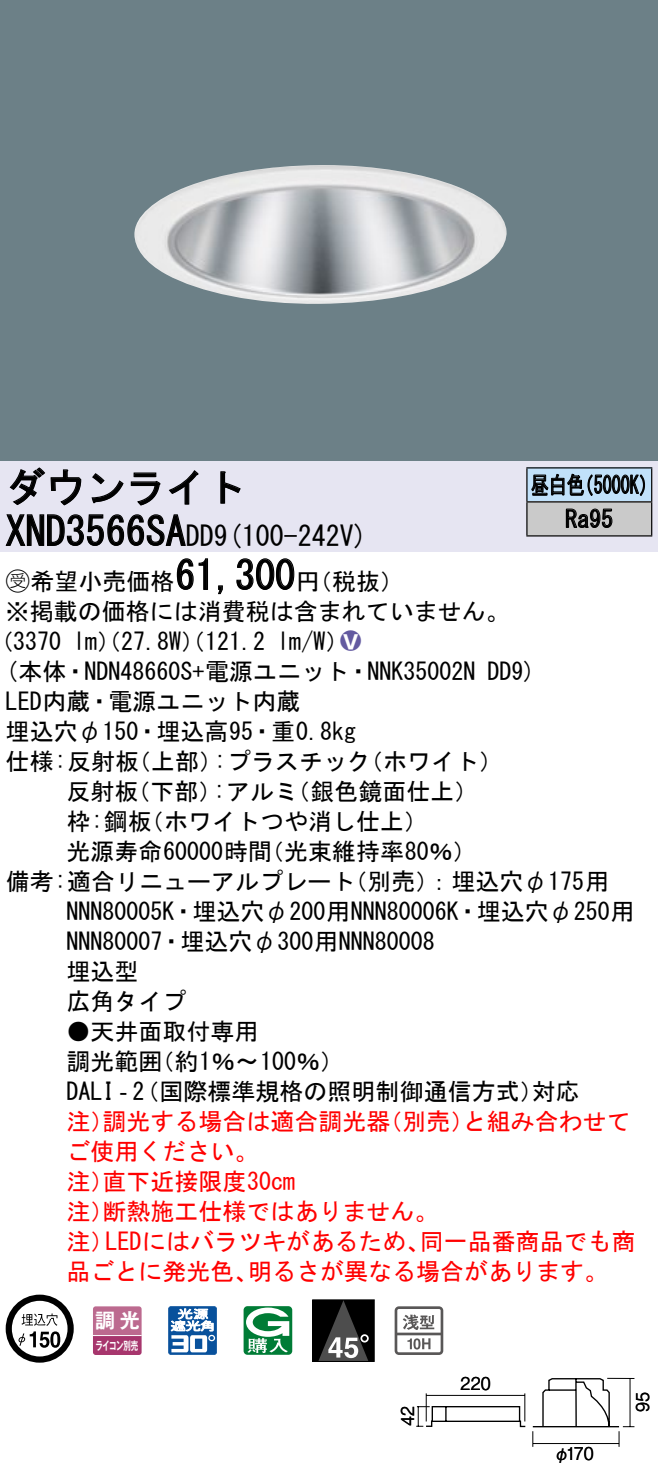
<style>
.page{position:relative;width:658px;height:1484px;background:#fff}
.page>*{position:absolute;margin:0;border:0;box-sizing:border-box;transform-origin:0 0}
.t1{font:40px "MS Gothic";color:#000}
.t2{font:28px "MS Gothic";color:#000}
.t3{font:24px/30px "MS Gothic";color:#000}
.t4{font:24px/30px "MS Gothic";color:#f00}
.t5{font:24px/34px "MS Gothic";color:#000;scale:.75 1}
.t6{font:24px "Ford Classification 1";color:#635aa0}
.t7{font:20px "Gothic MB101 Pro De Bold 90 pv RKSJ H";color:#fff}
.t8{font:17.6px "Gothic BBB Pro Medium 90 pv RKSJ H";letter-spacing:-.005em;color:#000;scale:.9 1}
.t9{font:11.6px "Gothic MB101 Pro De Bold 90 pv RKSJ H";letter-spacing:-.05em;color:#fff;scale:.65 1}
.s1{font-size:28px}
.s2{font-family:"Ford Classification 1"}
.s3{color:#fff}
</style>
<div class="page">
<div style="left:0;top:0;width:658px;height:462px;background:#6c8087"></div>
<img style="left:134px;top:165px;width:373px;height:139px">
<div style="left:0;top:462px;width:658px;height:90px;background:#e6e5f2"></div>
<svg style="left:9px;top:467px;width:73px;height:39px"></svg>
<svg style="left:91px;top:473px;width:33px;height:30px"></svg>
<svg style="left:130px;top:472px;width:30px;height:34px"></svg>
<svg style="left:168px;top:470px;width:30px;height:35px"></svg>
<svg style="left:220px;top:471px;width:21px;height:33px"></svg>
<svg style="left:5px;top:514px;width:181px;height:32px"></svg>
<svg style="left:176px;top:558px;width:32px;height:32px"></svg>
<svg style="left:218px;top:585px;width:5px;height:10px"></svg>
<svg style="left:236px;top:558px;width:59px;height:32px"></svg>
<svg style="left:6px;top:1295px;width:68px;height:68px"></svg>
<svg style="left:50px;top:1331px;width:10px;height:17px"></svg>
<svg style="left:93px;top:1306px;width:49px;height:49px;background:#b55883"></svg>
<hr style="left:93px;top:1335px;width:49px;height:1px;background:#fff">
<svg style="left:168px;top:1306px;width:49px;height:49px"></svg>
<svg style="left:243px;top:1306px;width:49px;height:49px"></svg>
<div style="left:312px;top:1299px;width:62px;height:63px;border:1px solid #000"></div>
<div style="left:312px;top:1300px;width:62px;height:61px;background:#000"></div>
<svg style="left:318px;top:1300px;width:50px;height:61px"></svg>
<svg style="left:394px;top:1306px;width:49px;height:49px"></svg>
<div style="left:527px;top:468px;width:124px;height:34px;background:#c1e1fa"></div>
<div style="left:527px;top:502px;width:124px;height:34px;background:#cacaca"></div>
<hr style="left:526px;top:467px;width:126px;height:2px;background:#000">
<hr style="left:526px;top:468px;width:1px;height:33px;background:#000">
<hr style="left:651px;top:468px;width:1px;height:33px;background:#000">
<hr style="left:526px;top:501px;width:126px;height:2px;background:#000">
<hr style="left:526px;top:502px;width:1px;height:33px;background:#000">
<hr style="left:651px;top:502px;width:1px;height:33px;background:#000">
<hr style="left:526px;top:535px;width:126px;height:2px;background:#000">
<svg style="left:531px;top:473px;width:114px;height:23px"></svg>
<svg style="left:565px;top:508px;width:47px;height:20px"></svg>
<hr style="left:533px;top:1426px;width:86px;height:1px;background:#000">
<svg style="left:532px;top:1431px;width:1px;height:16px"></svg>
<hr style="left:533px;top:1443px;width:86px;height:1px;background:#000">
<svg style="left:541px;top:1377px;width:93px;height:70px"></svg>
<svg style="left:416px;top:1393px;width:110px;height:35px"></svg>
<h1 class="t1" style="left:6px;top:467px;width:242px">ダウンライト</h1>
<p class="t2" style="left:214px;top:522px;width:155px">(9 100-242 (V</p>
<h1 class="t1" style="left:6px;top:511px;width:210px">XND3566SA<span class="s1">DD</span></h1>
<h1 class="t1" style="left:175px;top:555px;width:121px">61,300</h1>
<p class="t3" style="left:6px;top:566px;width:505px"><span class="s2">B</span>希望小売価格<br>※掲載の価格には消費税は含まれていません。</p>
<p class="t6" style="left:340px;top:629px;width:22px">2<span class="s3">8</span></p>
<p class="t3" style="left:296px;top:566px;width:109px">（円税抜(</p>
<p class="t3" style="left:277px;top:626px;width:73px">l m (W/</p>
<p class="t3" style="left:-11px;top:626px;width:74px">（3370</p>
<p class="t3" style="left:73px;top:626px;width:193px">lm）（27.8 ）（W 121.2</p>
<p class="t5" style="left:565px;top:468px;width:65px;text-indent:-34px">昼白色<br>Ra95</p>
<p class="t5" style="left:575px;top:468px;width:109px">（5000 (K</p>
<p class="t3" style="left:6px;top:656px;width:471px">(本体・NDN48660 +S 電源ユニット・NNK35002N</p>
<p class="t3" style="left:6px;top:686px;width:296px">LED内蔵・電源ユニット内蔵</p>
<p class="t3" style="left:6px;top:716px;width:352px">埋込穴φ150・埋込高95・重0.8kg</p>
<p class="t3" style="left:359px;top:746px;width:145px">（ホワイト(</p>
<p class="t3" style="left:487px;top:656px;width:50px">DD (9</p>
<p class="t3" style="left:214px;top:746px;width:158px">:プラスチック</p>
<p class="t3" style="left:6px;top:746px;width:135px">仕様:反射板</p>
<p class="t3" style="left:127px;top:746px;width:97px">（上部）</p>
<p class="t3" style="left:66px;top:776px;width:73px">反射板</p>
<p class="t3" style="left:126px;top:776px;width:97px">（下部）</p>
<p class="t3" style="left:213px;top:776px;width:86px">:アルミ</p>
<p class="t3" style="left:286px;top:776px;width:193px">（銀色鏡面仕上(</p>
<p class="t3" style="left:66px;top:806px;width:87px">枠:鋼板</p>
<p class="t3" style="left:140px;top:806px;width:289px">（ホワイトつや消し仕上(</p>
<p class="t3" style="left:66px;top:836px;width:207px">光源寿命60000時間</p>
<p class="t3" style="left:260px;top:836px;width:218px">（光束維持率80％(</p>
<p class="t3" style="left:66px;top:866px;width:569px;text-indent:-61px">備考:適合リニューアルプレート<br>NNN80005 ・K 埋込穴φ200用NNN80006 ・K 埋込穴φ250用<br>NNN80007・埋込穴φ300用NNN80008<br>埋込型<br>広角タイプ</p>
<p class="t3" style="left:150px;top:1016px;width:195px;text-indent:-84px">●天井面取付専用<br>（約1％〜100％(</p>
<p class="t3" style="left:343px;top:866px;width:267px">（別売：）埋込穴φ175用</p>
<p class="t3" style="left:66px;top:1046px;width:97px">調光範囲</p>
<p class="t3" style="left:66px;top:1076px;width:478px">DALI‐（2 国際標準規格の照明制御通信方式）</p>
<p class="t4" style="left:462px;top:1106px;width:169px">と組み合わせて</p>
<p class="t3" style="left:531px;top:1076px;width:49px">対応</p>
<p class="t4" style="left:102px;top:1106px;width:289px">調光する場合は適合調光器</p>
<p class="t4" style="left:378px;top:1106px;width:97px">（別売）</p>
<p class="t4" style="left:66px;top:1106px;width:49px">注）</p>
<p class="t4" style="left:66px;top:1136px;width:193px">ご使用ください。</p>
<p class="t4" style="left:102px;top:1166px;width:194px">直下近接限度30cm</p>
<p class="t4" style="left:102px;top:1166px;width:337px;text-indent:-36px">注）<br>断熱施工仕様ではありません。</p>
<p class="t4" style="left:66px;top:1196px;width:49px">注）</p>
<p class="t4" style="left:66px;top:1226px;width:49px">注）</p>
<p class="t4" style="left:105px;top:1226px;width:326px">LEDにはバラツキがあるため、</p>
<p class="t4" style="left:420px;top:1226px;width:217px">同一品番商品でも商</p>
<p class="t4" style="left:66px;top:1256px;width:193px">品ごとに発光色、</p>
<p class="t4" style="left:248px;top:1256px;width:362px">明るさが異なる場合があります。</p>
<p class="t7" style="left:95px;top:1304px;width:46px">調光</p>
<p class="t9" style="left:96px;top:1335px;width:67px">ライコン別売</p>
<p class="t8" style="left:393px;top:1426px;width:24px;rotate:-90deg">42</p>
<p class="t8" style="left:460px;top:1369px;width:35px">220</p>
<p class="t8" style="left:566px;top:1440px;width:32px">170</p>
<p class="t8" style="left:553px;top:1440px;width:19px">φ</p>
<p class="t8" style="left:628px;top:1412px;width:23px;rotate:-90deg">95</p>
</div>
